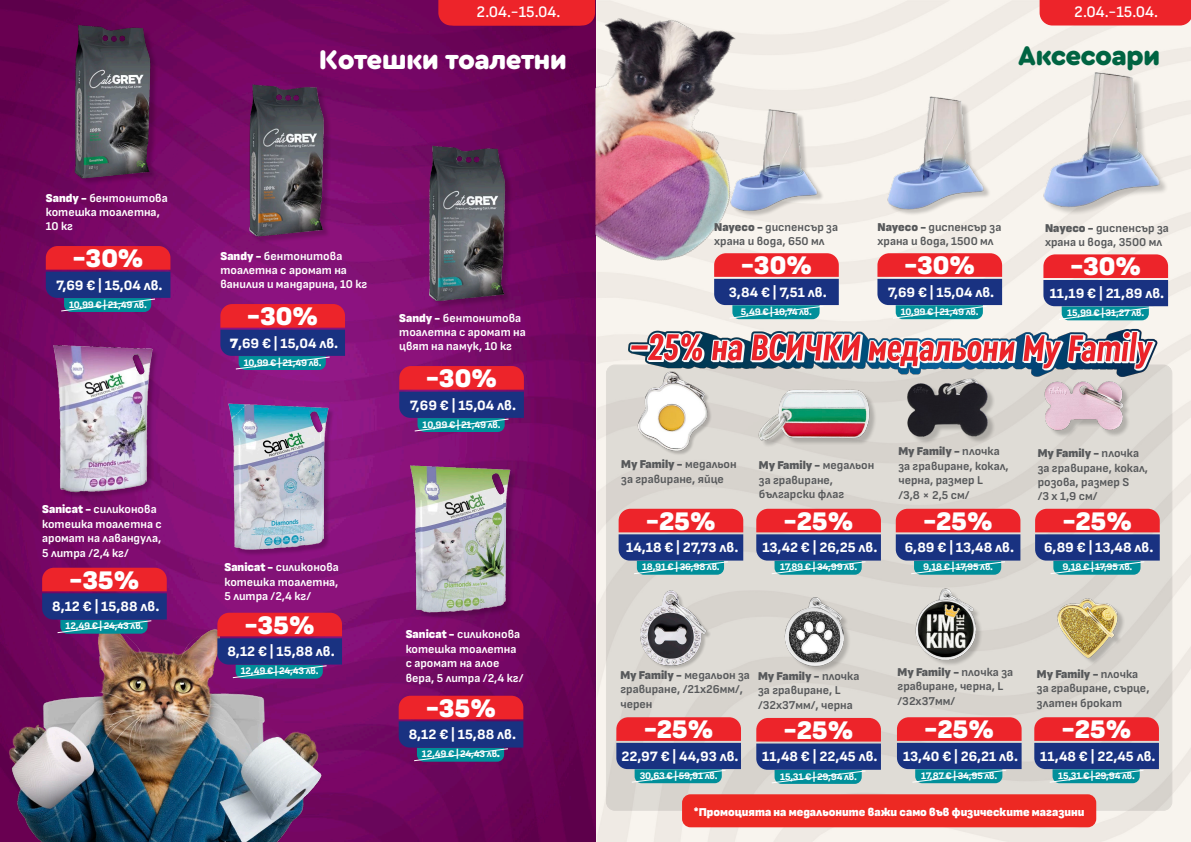
<style>
.page{position:relative;width:1191px;height:842px;background:#fff}
.page>*{position:absolute;margin:0;border:0;box-sizing:border-box;transform-origin:0 0}
.t1{font:900 28px "Cera Round Pro";letter-spacing:-.025em;color:#fff}
.t2{font:900 28px "Cera Round Pro";letter-spacing:-.025em;color:#006442}
.t3{font:900 26.8px "Sofia Sans";color:#fff}
.t4{font:600 16px "Sofia Sans";color:#fff}
.t5{font:800 14.3px "Sofia Sans";color:#fff}
.t6{font:700 12px/14.4px "Sofia Sans";color:#57595b}
.t7{font:700 12px/14.4px "Sofia Sans";color:#fff}
.t8{font:900 12px "Sofia Sans";color:#fff}
.t9{font:800 10px "Sofia Sans";letter-spacing:-.02em;color:#fff}
.s1{font-weight:900}
</style>
<div class="page">
<img style="left:0;top:0;width:1191px;height:842px">
<img style="left:595px;top:0;width:168px;height:260px">
<div style="left:606px;top:365px;width:565px;height:445px;background:#dfdcd6;border-radius:9px"></div>
<div style="left:682px;top:794px;width:414px;height:33px;background:#ed2923;border-radius:9px"></div>
<img style="left:718px;top:98px;width:106px;height:126px">
<img style="left:874px;top:85px;width:117px;height:139px">
<svg style="left:877px;top:253px;width:125px;height:59px;background:#7f456b"></svg>
<img style="left:1028px;top:58px;width:140px;height:168px">
<svg style="left:1043px;top:254px;width:125px;height:66px;background:#81446a"></svg>
<img style="left:637px;top:389px;width:75px;height:66px">
<svg style="left:618px;top:509px;width:125px;height:66px;background:#784f71"></svg>
<div style="left:760px;top:392px;width:117px;height:56px;background:#d7d3cd"></div>
<img style="left:758px;top:389px;width:116px;height:56px">
<svg style="left:756px;top:509px;width:125px;height:66px;background:#784f70"></svg>
<img style="left:907px;top:389px;width:88px;height:55px">
<svg style="left:895px;top:509px;width:125px;height:66px;background:#784f71"></svg>
<img style="left:1044px;top:389px;width:86px;height:49px">
<svg style="left:1035px;top:509px;width:124px;height:66px;background:#784f70"></svg>
<img style="left:640px;top:590px;width:70px;height:79px">
<svg style="left:897px;top:717px;width:124px;height:66px;background:#784e70"></svg>
<div style="left:786px;top:598px;width:65px;height:75px;background:#000;opacity:.2"></div>
<img style="left:784px;top:597px;width:67px;height:73px">
<svg style="left:616px;top:717px;width:125px;height:66px;background:#784e70"></svg>
<div style="left:917px;top:591px;width:65px;height:76px;background:#000;opacity:.2"></div>
<img style="left:913px;top:588px;width:68px;height:74px">
<svg style="left:756px;top:718px;width:125px;height:66px;background:#774e70"></svg>
<img style="left:1027px;top:597px;width:111px;height:68px">
<svg style="left:1034px;top:717px;width:125px;height:66px;background:#784e70"></svg>
<svg style="left:714px;top:253px;width:124px;height:59px;background:#7e446a"></svg>
<img style="left:621px;top:312px;width:543px;height:77px">
<img style="left:39px;top:16px;width:140px;height:175px">
<svg style="left:46px;top:246px;width:124px;height:66px;background:#6d3764"></svg>
<img style="left:213px;top:70px;width:144px;height:180px">
<svg style="left:220px;top:304px;width:125px;height:66px;background:#6f3867"></svg>
<img style="left:392px;top:131px;width:147px;height:184px">
<svg style="left:399px;top:366px;width:125px;height:66px;background:#6d3865"></svg>
<img style="left:38px;top:332px;width:125px;height:165px">
<img style="left:223px;top:397px;width:112px;height:157px">
<img style="left:399px;top:456px;width:129px;height:163px">
<svg style="left:399px;top:696px;width:124px;height:66px;background:#6b3763"></svg>
<img style="left:0;top:579px;width:327px;height:263px">
<svg style="left:42px;top:568px;width:125px;height:66px;background:#6c3764"></svg>
<svg style="left:217px;top:613px;width:125px;height:66px;background:#6d3765"></svg>
<div style="left:438px;top:0;width:157px;height:26px;background:#ed242a"></div>
<div style="left:1039px;top:0;width:152px;height:26px;background:#ed242a"></div>
<p class="t4" style="left:473px;top:3px;width:85px">2.04.-15.04.</p>
<p class="t4" style="left:476px;top:3px;width:85px">2.04.-15.04.</p>
<p class="t4" style="left:1074px;top:3px;width:85px">2.04.-15.04.</p>
<p class="t7" style="left:46px;top:190px;width:123px"><span class="s1">Sandy -</span> бентонитова котешка тоалетна,<br>10 кг</p>
<p class="t3" style="left:73px;top:240px;width:72px">-30%</p>
<p class="t5" style="left:56px;top:276px;width:108px">7,69 € | 15,04 лв.</p>
<p class="t9" style="left:69px;top:298px;width:79px">10,99 € | 21,49 лв.</p>
<p class="t7" style="left:42px;top:502px;width:121px"><span class="s1">Sanicat -</span> силиконова котешка тоалетна с аромат на лавандула,<br>5 литра /2,4 кг/</p>
<p class="t1" style="left:319px;top:40px;width:250px">Kотешки тоалетни</p>
<p class="t7" style="left:220px;top:248px;width:148px"><span class="s1">Sandy -</span> бентонитова тоалетна с аромат на ванилия и мандарина, 10 кг</p>
<p class="t3" style="left:247px;top:298px;width:72px">-30%</p>
<p class="t5" style="left:230px;top:334px;width:110px"><span class="s1">7</span>,69 € | 15,04 лв.</p>
<p class="t9" style="left:244px;top:356px;width:79px">10,99 € | 21,49 лв.</p>
<p class="t7" style="left:399px;top:310px;width:128px"><span class="s1">Sandy -</span> бентонитова тоалетна с аромат на цвят на памук, 10 кг</p>
<p class="t3" style="left:426px;top:360px;width:72px">-30%</p>
<p class="t5" style="left:410px;top:396px;width:108px">7,69 € | 15,04 лв.</p>
<p class="t9" style="left:422px;top:418px;width:79px">10,99 € | 21,49 лв.</p>
<p class="t7" style="left:224px;top:560px;width:116px;text-align:justify"><span class="s1">Sanicat -</span> силиконова котешка тоалетна, 5 литра /2,4 кг/</p>
<p class="t3" style="left:70px;top:562px;width:71px">-35%</p>
<p class="t5" style="left:52px;top:598px;width:109px">8,12 € | 15,88 лв.</p>
<p class="t9" style="left:65px;top:620px;width:79px">12,49 € | 24,43 лв.</p>
<p class="t3" style="left:245px;top:607px;width:71px">-35%</p>
<p class="t5" style="left:227px;top:643px;width:109px">8,12 € | 15,88 лв.</p>
<p class="t9" style="left:241px;top:665px;width:79px">12,49 € | 24,43 лв.</p>
<p class="t7" style="left:406px;top:627px;width:119px"><span class="s1">Sanicat -</span> силиконова котешка тоалетна с аромат на алое вера, 5 литра /2,4 кг/</p>
<p class="t3" style="left:426px;top:690px;width:71px">-35%</p>
<p class="t5" style="left:409px;top:726px;width:109px">8,12 € | 15,88 лв.</p>
<p class="t9" style="left:422px;top:748px;width:80px">12,49 € | 24,43 лв<span class="s1">.</span></p>
<p class="t2" style="left:1017px;top:36px;width:144px">Аксесоари</p>
<p class="t6" style="left:714px;top:220px;width:125px"><span class="s1">Nayeco -</span> диспенсър за храна и вода, 650 мл</p>
<p class="t3" style="left:741px;top:248px;width:72px">-30%</p>
<p class="t5" style="left:729px;top:283px;width:99px">3,84 € | 7,51 лв.</p>
<p class="t9" style="left:741px;top:305px;width:73px">5,49 € | 10,74 лв.</p>
<p class="t6" style="left:877px;top:220px;width:125px"><span class="s1">Nayeco -</span> диспенсър за храна и вода, 1500 мл</p>
<p class="t3" style="left:904px;top:248px;width:72px">-30%</p>
<p class="t5" style="left:888px;top:283px;width:108px">7,69 € | 15,04 лв.</p>
<p class="t9" style="left:900px;top:305px;width:79px">10,99 € | 21,49 лв.</p>
<p class="t6" style="left:1045px;top:221px;width:125px"><span class="s1">Nayeco -</span> диспенсър за храна и вода, 3500 мл</p>
<p class="t3" style="left:1070px;top:249px;width:72px">-30%</p>
<p class="t5" style="left:1049px;top:284px;width:116px">11,19 € | 21,89 лв.</p>
<p class="t9" style="left:1067px;top:307px;width:78px">15,99 € | 31,27 лв.</p>
<p class="t6" style="left:621px;top:457px;width:117px"><span class="s1">My Family -</span> медальон за гравиране, яйце</p>
<p class="t6" style="left:759px;top:458px;width:117px"><span class="s1">My Family -</span> медальон за гравиране, български флаг</p>
<p class="t6" style="left:898px;top:444px;width:112px"><span class="s1">My Family -</span> плочка за гравиране, кокал, черна, размер L</p>
<p class="t6" style="left:898px;top:487px;width:73px">/3,8 × 2,5 см/</p>
<p class="t6" style="left:1037px;top:446px;width:112px"><span class="s1">My Family -</span> плочка за гравиране, кокал, розова, размер S</p>
<p class="t6" style="left:1037px;top:489px;width:61px">/3 x 1,9 см/</p>
<p class="t3" style="left:646px;top:503px;width:71px">-25%</p>
<p class="t5" style="left:626px;top:539px;width:114px">14,18 € | 27,73 лв.</p>
<p class="t9" style="left:642px;top:561px;width:79px">18,91 € | 36,98 лв.</p>
<p class="t3" style="left:784px;top:503px;width:71px">-25%</p>
<p class="t5" style="left:762px;top:539px;width:117px">13,42 € | 26,25 лв.</p>
<p class="t9" style="left:780px;top:561px;width:79px">17,89 € | 34,99 лв.</p>
<p class="t3" style="left:923px;top:503px;width:71px">-25%</p>
<p class="t5" style="left:905px;top:539px;width:111px">6,89 € | 13,48 лв.</p>
<p class="t9" style="left:923px;top:561px;width:72px">9,18 € | 17,95 лв.</p>
<p class="t3" style="left:1062px;top:503px;width:71px">-25%</p>
<p class="t5" style="left:1044px;top:539px;width:111px">6,89 € | 13,48 лв.</p>
<p class="t9" style="left:1062px;top:561px;width:72px">9,18 € | 17,95 лв.</p>
<p class="t6" style="left:620px;top:668px;width:131px"><span class="s1">My Family -</span> медальон за гравиране, /21х26мм/, черен</p>
<p class="t3" style="left:644px;top:712px;width:71px">-25%</p>
<p class="t5" style="left:621px;top:747px;width:119px">22,97 € | 44,93 лв.</p>
<p class="t9" style="left:640px;top:769px;width:79px">30,63 € | 59,91 лв.</p>
<p class="t6" style="left:758px;top:669px;width:103px"><span class="s1">My Family -</span> плочка за гравиране, L /32x37мм/, черна</p>
<p class="t3" style="left:784px;top:712px;width:71px">-25%</p>
<p class="t5" style="left:762px;top:748px;width:117px">11,48 € | 22,45 лв.</p>
<p class="t9" style="left:780px;top:770px;width:78px">15,31 € | 29,94 лв.</p>
<p class="t6" style="left:897px;top:665px;width:117px"><span class="s1">My Family -</span> плочка за гравиране, черна, L /32х37мм/</p>
<p class="t3" style="left:924px;top:712px;width:71px">-25%</p>
<p class="t5" style="left:903px;top:747px;width:116px">13,40 € | 26,21 лв.</p>
<p class="t9" style="left:921px;top:769px;width:78px">17,87 € | 34,95 лв.</p>
<p class="t6" style="left:1037px;top:666px;width:114px"><span class="s1">My Family -</span> плочка за гравиране, сърце, златен брокат</p>
<p class="t3" style="left:1062px;top:712px;width:71px">-25%</p>
<p class="t5" style="left:1040px;top:747px;width:117px">11,48 € | 22,45 лв.</p>
<p class="t9" style="left:1058px;top:769px;width:78px">15,31 € | 29,94 лв.</p>
<p class="t8" style="left:694px;top:804px;width:392px">*Промоцията на медальоните важи само във физическите магазини</p>
</div>
